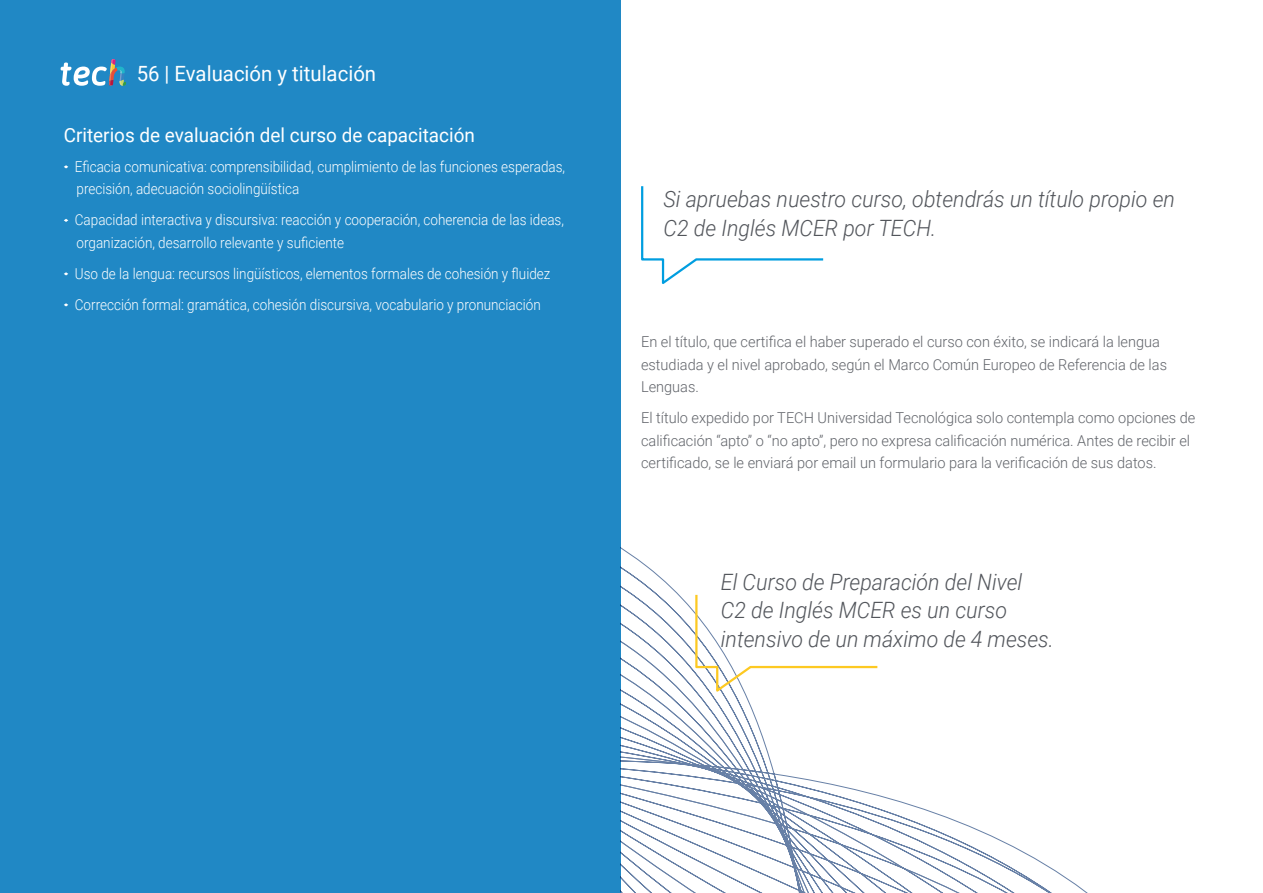
<style>
.page{position:relative;width:1263px;height:893px;background:#fff}
.page>*{position:absolute;margin:0;border:0;box-sizing:border-box;transform-origin:0 0}
.t1{font:italic 300 22.5px/28.5px "Roboto";color:#52555b;scale:.95 1}
.t2{font:21px "Roboto";color:#fff}
.t3{font:19.5px "Roboto";color:#fff}
.t4{font:300 15px/22.5px "Roboto";color:#61646a}
.t5{font:300 15px/22.5px "Roboto";color:#fff;scale:.9 1}
</style>
<div class="page">
<svg style="left:621px;top:547px;width:467px;height:346px"></svg>
<div style="left:0;top:0;width:621px;height:893px;background:#2088c5"></div>
<svg style="left:694px;top:593px;width:186px;height:102px"></svg>
<svg style="left:641px;top:186px;width:183px;height:98px"></svg>
<svg style="left:61px;top:59px;width:65px;height:27px"></svg>
<h2 class="t2" style="left:137px;top:59px;width:241px">56 | Evaluación y titulación</h2>
<h3 class="t3" style="left:64px;top:122px;width:413px">Criterios de evaluación del curso de capacitación</h3>
<p class="t5" style="left:75px;top:154px;width:546px">Eficacia comunicativa: comprensibilidad, cumplimiento de las funciones esperadas, precisión, adecuación sociolingüística</p>
<p class="t5" style="left:75px;top:208px;width:545px">Capacidad interactiva y discursiva: reacción y cooperación, coherencia de las ideas, organización, desarrollo relevante y suficiente</p>
<p class="t5" style="left:75px;top:257px;width:530px;line-height:31px">Uso de la lengua: recursos lingüísticos, elementos formales de cohesión y fluidez<br>Corrección formal: gramática, cohesión discursiva, vocabulario y pronunciación</p>
<h1 class="t1" style="left:663px;top:184px;width:540px">Si apruebas nuestro curso, obtendrás un título propio en<br>C2 de Inglés MCER por TECH.</h1>
<p class="t4" style="left:641px;top:330px;width:527px">En el título, que certifica el haber superado el curso con éxito, se indicará la lengua estudiada y el nivel aprobado, según el Marco Común Europeo de Referencia de las<br>Lenguas.</p>
<p class="t4" style="left:641px;top:406px;width:556px">El título expedido por TECH Universidad Tecnológica solo contempla como opciones de calificación “apto” o “no apto”, pero no expresa calificación numérica. Antes de recibir el certificado, se le enviará por email un formulario para la verificación de sus datos.</p>
<h1 class="t1" style="left:721px;top:566px;width:352px">El Curso de Preparación del Nivel<br>C2 de Inglés MCER es un curso intensivo de un máximo de 4 meses.</h1>
</div>
